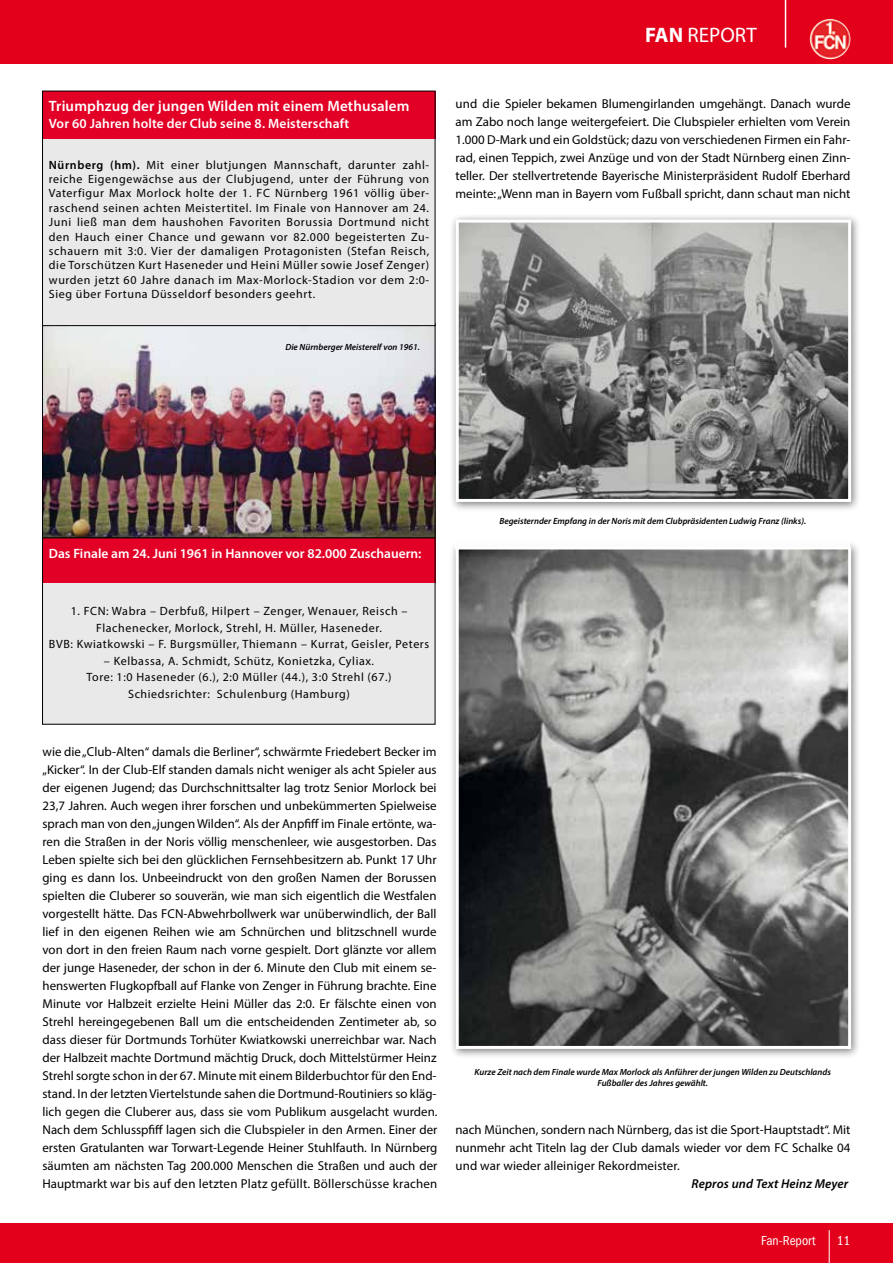
<style>
.page{position:relative;width:893px;height:1263px;background:#fff}
.page>*{position:absolute;margin:0;border:0;box-sizing:border-box;transform-origin:0 0}
.t1{font:21px "Myriad Pro";color:#fff}
.t2{font:600 15px "Myriad Pro";letter-spacing:.01em;color:#fff}
.t3{font:600 13.5px "Myriad Pro";color:#fff}
.t4{font:condensed 13.5px "Franklin Gothic";color:#fff}
.t5{font:12.9px/18px "Myriad Pro";letter-spacing:.01em;color:#000;text-align:justify}
.t6{font:italic 600 12.9px "Myriad Pro";letter-spacing:.01em;color:#000}
.t7{font:12px/14.4px "Myriad Pro";letter-spacing:.05em;color:#000;text-align:center}
.t8{font:italic 600 9px/10.8px "Myriad Pro";color:#000;text-align:center}
.s1{font-weight:600}
.s2{font-weight:700}
</style>
<div class="page">
<div style="left:0;top:1223px;width:893px;height:40px;background:#e2001a"></div>
<div style="left:0;top:0;width:893px;height:64px;background:#e2001a"></div>
<hr style="left:829px;top:1230px;width:1px;height:33px;background:#fff">
<hr style="left:785px;top:0;width:1px;height:48px;background:#fff">
<img style="left:810px;top:19px;width:40px;height:40px;border-radius:20px">
<div style="left:450px;top:213px;width:411px;height:299px;background:#000;opacity:.5"></div>
<img style="left:460px;top:224px;width:387px;height:274px">
<div style="left:456px;top:220px;width:395px;height:282px;border:3px solid #fff"></div>
<div style="left:450px;top:540px;width:411px;height:519px;background:#000;opacity:.5"></div>
<img style="left:460px;top:550px;width:387px;height:495px">
<div style="left:456px;top:546px;width:395px;height:503px;border:3px solid #fff"></div>
<img style="left:44px;top:326px;width:389px;height:210px">
<div style="left:456px;top:513px;width:394px;height:35px;background:#fff"></div>
<div style="left:43px;top:91px;width:392px;height:235px;background:#e9e9ea"></div>
<div style="left:43px;top:91px;width:392px;height:48px;background:#e20026"></div>
<div style="left:42px;top:91px;width:393px;height:235px;border:1px solid #000"></div>
<div style="left:43px;top:538px;width:392px;height:186px;background:#e9e9ea"></div>
<div style="left:43px;top:538px;width:392px;height:45px;background:#e20026"></div>
<div style="left:42px;top:537px;width:393px;height:188px;border:1px solid #000"></div>
<p class="t2" style="left:49px;top:97px;width:362px">Triumphzug der jungen Wilden mit einem Methusalem</p>
<p class="t3" style="left:49px;top:115px;width:302px">Vor 60 Jahren holte der Club seine 8. Meisterschaft</p>
<p class="t7" style="left:49px;top:157px;width:382px;text-align:justify"><span class="s1">Nürnberg (hm).</span> Mit einer blutjungen Mannschaft, darunter zahl&shy;reiche Eigengewächse aus der Clubjugend, unter der Führung von Vaterfigur Max Morlock holte der 1. FC Nürnberg 1961 völlig über&shy;raschend seinen achten Meistertitel. Im Finale von Hannover am 24.<br>Juni ließ man dem haushohen Favoriten Borussia Dortmund nicht den Hauch einer Chance und gewann vor 82.000 begeisterten Zu&shy;schauern mit 3:0. Vier der damaligen Protagonisten (Stefan Reisch, die Torschützen Kurt Haseneder und Heini Müller sowie Josef Zenger) wurden jetzt 60 Jahre danach im Max-Morlock-Stadion vor dem 2:0- Sieg über Fortuna Düsseldorf besonders geehrt.</p>
<p class="t8" style="left:285px;top:341px;width:136px">Die Nürnberger Meisterelf von 1961.</p>
<h1 class="t1" style="left:645px;top:22px;width:113px"><span class="s2">FAN</span> REPORT</h1>
<p class="t5" style="left:455px;top:94px;width:396px">und die Spieler bekamen Blumengirlanden umgehängt. Danach wurde am Zabo noch lange weitergefeiert. Die Clubspieler erhielten vom Verein 1.000 D-Mark und ein Goldstück; dazu von verschiedenen Firmen ein Fahr&shy;rad, einen Teppich, zwei Anzüge und von der Stadt Nürnberg einen Zinn&shy;teller. Der stellvertretende Bayerische Ministerpräsident Rudolf Eberhard meinte: „Wenn man in Bayern vom Fußball spricht, dann schaut man nicht</p>
<p class="t3" style="left:49px;top:545px;width:374px">Das Finale am 24. Juni 1961 in Hannover vor 82.000 Zuschauern:</p>
<p class="t8" style="left:499px;top:515px;width:308px">Begeisternder Empfang in der Noris mit dem Clubpräsidenten Ludwig Franz (links).</p>
<p class="t7" style="left:49px;top:603px;width:382px;line-height:16.5px">1. FCN: Wabra – Derbfuß, Hilpert – Zenger, Wenauer, Reisch –<br>Flachenecker, Morlock, Strehl, H. Müller, Haseneder.<br>BVB: Kwiatkowski – F. Burgsmüller, Thiemann – Kurrat, Geisler, Peters</p>
<p class="t7" style="left:86px;top:652px;width:307px;line-height:16.5px">– Kelbassa, A. Schmidt, Schütz, Konietzka, Cyliax.<br>Tore: 1:0 Haseneder (6.), 2:0 Müller (44.), 3:0 Strehl (67.)<br>Schiedsrichter: Schulenburg (Hamburg)</p>
<p class="t5" style="left:43px;top:742px;width:396px">wie die „Club-Alten“ damals die Berliner“, schwärmte Friedebert Becker im „Kicker“. In der Club-Elf standen damals nicht weniger als acht Spieler aus der eigenen Jugend; das Durchschnittsalter lag trotz Senior Morlock bei 23,7 Jahren. Auch wegen ihrer forschen und unbekümmerten Spielweise sprach man von den „jungen Wilden“. Als der Anpfiff im Finale ertönte, wa&shy;ren die Straßen in der Noris völlig menschenleer, wie ausgestorben. Das Leben spielte sich bei den glücklichen Fernsehbesitzern ab. Punkt 17 Uhr ging es dann los. Unbeeindruckt von den großen Namen der Borussen spielten die Cluberer so souverän, wie man sich eigentlich die Westfalen vorgestellt hätte. Das FCN-Abwehrbollwerk war unüberwindlich, der Ball lief in den eigenen Reihen wie am Schnürchen und blitzschnell wurde von dort in den freien Raum nach vorne gespielt. Dort glänzte vor allem der junge Haseneder, der schon in der 6. Minute den Club mit einem se&shy;henswerten Flugkopfball auf Flanke von Zenger in Führung brachte. Eine Minute vor Halbzeit erzielte Heini Müller das 2:0. Er fälschte einen von Strehl hereingegebenen Ball um die entscheidenden Zentimeter ab, so dass dieser für Dortmunds Torhüter Kwiatkowski unerreichbar war. Nach der Halbzeit machte Dortmund mächtig Druck, doch Mittelstürmer Heinz Strehl sorgte schon in der 67. Minute mit einem Bilderbuchtor für den End&shy;stand. In der letzten Viertelstunde sahen die Dortmund-Routiniers so kläg&shy;lich gegen die Cluberer aus, dass sie vom Publikum ausgelacht wurden.<br>Nach dem Schlusspfiff lagen sich die Clubspieler in den Armen. Einer der ersten Gratulanten war Torwart-Legende Heiner Stuhlfauth. In Nürnberg säumten am nächsten Tag 200.000 Menschen die Straßen und auch der Hauptmarkt war bis auf den letzten Platz gefüllt. Böllerschüsse krachen</p>
<p class="t8" style="left:475px;top:1066px;width:358px">Kurze Zeit nach dem Finale wurde Max Morlock als Anführer der jungen Wilden zu Deutschlands<br>Fußballer des Jahres gewählt.</p>
<p class="t5" style="left:455px;top:1120px;width:396px">nach München, sondern nach Nürnberg, das ist die Sport-Hauptstadt“. Mit nunmehr acht Titeln lag der Club damals wieder vor dem FC Schalke 04 und war wieder alleiniger Rekordmeister.</p>
<p class="t6" style="left:692px;top:1175px;width:158px">Repros und Text Heinz Meyer</p>
<p class="t4" style="left:761px;top:1233px;width:56px">Fan-Report</p>
<p class="t4" style="left:837px;top:1233px;width:15px">11</p>
</div>
